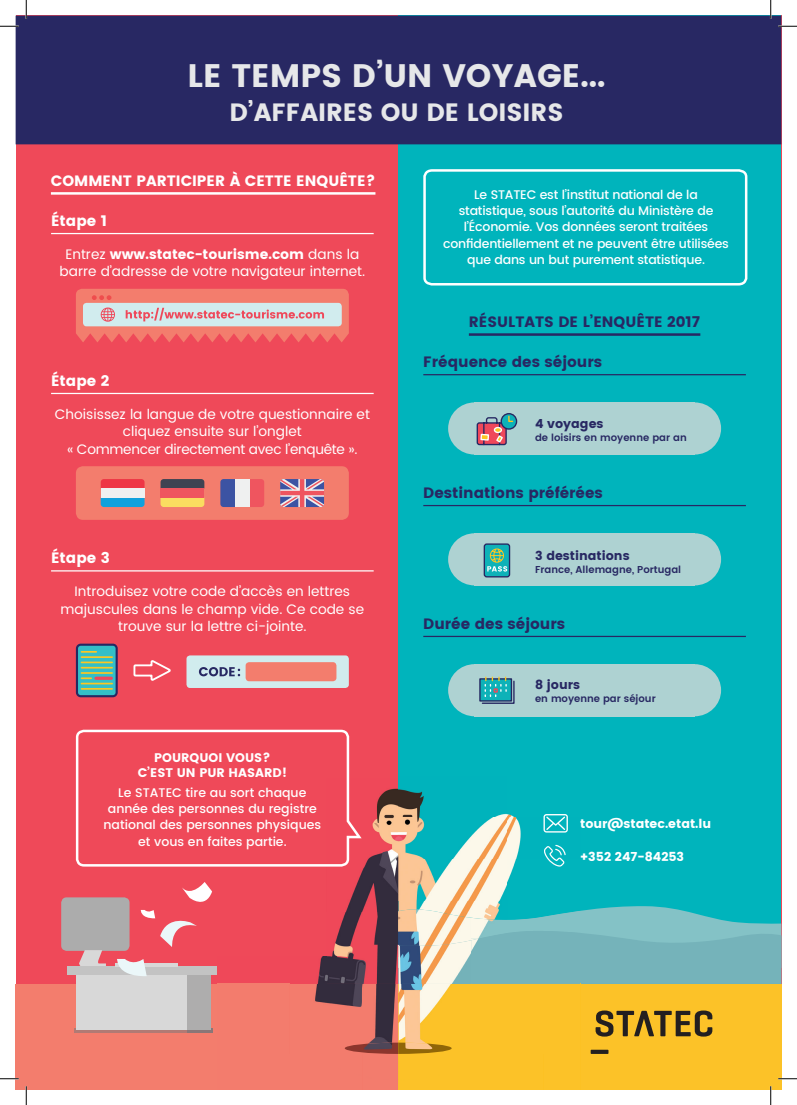
<style>
.page{position:relative;width:797px;height:1105px;background:#fff}
.page>*{position:absolute;margin:0;border:0;box-sizing:border-box;transform-origin:0 0}
.t1{font:32.5px "Poppins";color:#e6e7e9}
.t2{font:25px "Poppins";color:#e6e7e9}
.t3{font:15px "Poppins";color:#282863}
.t4{font:15px "Poppins";color:#fff}
.t5{font:13.75px/17.5px "Poppins";color:#fff;text-align:center}
.t6{font:500 12.5px/16.2px "Poppins";letter-spacing:-.015em;color:#fff;text-align:center}
.t7{font:12.5px/15px "Poppins";color:#fff;text-align:center}
.t8{font:12.5px "Poppins";color:#282863}
.t9{font:600 10px "Poppins";color:#282863}
.s1{font-style:inherit}
</style>
<div class="page">
<div style="left:16px;top:16px;width:765px;height:1073px;background:#ef4959"></div>
<div style="left:398px;top:16px;width:383px;height:1063px;background:#00b4bc"></div>
<div style="left:398px;top:984px;width:383px;height:105px;background:#fcc228"></div>
<div style="left:16px;top:16px;width:765px;height:128px;background:#282863"></div>
<div style="left:16px;top:984px;width:382px;height:105px;background:#f37d6d"></div>
<hr style="left:74px;top:1029px;width:113px;height:4px;background:#b17a74">
<hr style="left:187px;top:1029px;width:26px;height:4px;background:#8a7677">
<div style="left:61px;top:897px;width:68px;height:54px;background:#acacac;border-radius:5px"></div>
<svg style="left:78px;top:950px;width:28px;height:17px"></svg>
<div style="left:76px;top:974px;width:111px;height:56px;background:#d8d8d8"></div>
<div style="left:187px;top:974px;width:24px;height:56px;background:#aeadad"></div>
<div style="left:67px;top:967px;width:150px;height:8px;background:#c3c3c3"></div>
<svg style="left:140px;top:882px;width:72px;height:65px"></svg>
<hr style="left:115px;top:963px;width:63px;height:3px;background:#d8d8d8">
<svg style="left:115px;top:959px;width:32px;height:17px"></svg>
<img style="left:332px;top:788px;width:66px;height:168px">
<img style="left:217px;top:956px;width:109px;height:28px">
<img style="left:326px;top:956px;width:71px;height:28px">
<img style="left:398px;top:789px;width:169px;height:117px">
<img style="left:315px;top:984px;width:137px;height:65px">
<svg style="left:398px;top:906px;width:383px;height:78px;background:#7dbcbd"></svg>
<img style="left:398px;top:940px;width:73px;height:44px">
<div style="left:471px;top:931px;width:109px;height:53px;background:#75b3ba"></div>
<img style="left:345px;top:1042px;width:106px;height:12px">
<hr style="left:469px;top:333px;width:231px;height:3px;background:#282863">
<svg style="left:75px;top:729px;width:289px;height:139px"></svg>
<svg style="left:423px;top:169px;width:325px;height:117px"></svg>
<svg style="left:595px;top:1010px;width:117px;height:26px"></svg>
<hr style="left:590px;top:1050px;width:18px;height:4px;background:#231f20">
<hr style="left:51px;top:192px;width:324px;height:3px;background:#fff">
<svg style="left:543px;top:814px;width:25px;height:18px"></svg>
<svg style="left:544px;top:845px;width:21px;height:22px"></svg>
<hr style="left:51px;top:233px;width:322px;height:1px;background:#fff">
<svg style="left:77px;top:645px;width:40px;height:51px"></svg>
<div style="left:76px;top:644px;width:42px;height:53px;border:2px solid #262862;border-radius:4px"></div>
<svg style="left:81px;top:651px;width:15px;height:2px"></svg>
<hr style="left:81px;top:656px;width:31px;height:2px;background:#fcc722">
<hr style="left:81px;top:661px;width:31px;height:2px;background:#fcc722">
<hr style="left:81px;top:667px;width:31px;height:1px;background:#fcc722">
<hr style="left:81px;top:672px;width:31px;height:2px;background:#fcc722">
<svg style="left:81px;top:677px;width:10px;height:2px"></svg>
<hr style="left:96px;top:677px;width:15px;height:3px;background:#ef485b">
<hr style="left:81px;top:683px;width:31px;height:1px;background:#fcc722">
<hr style="left:81px;top:688px;width:31px;height:2px;background:#fcc722">
<svg style="left:133px;top:660px;width:38px;height:21px"></svg>
<div style="left:186px;top:655px;width:163px;height:33px;background:#d1ecee;border-radius:4px"></div>
<div style="left:245px;top:662px;width:91px;height:19px;background:#f37d6d;border-radius:4px"></div>
<svg style="left:199px;top:667px;width:41px;height:9px"></svg>
<hr style="left:51px;top:570px;width:322px;height:1px;background:#fff">
<div style="left:76px;top:466px;width:273px;height:54px;background:#f37d6d;border-radius:7px"></div>
<svg style="left:160px;top:498px;width:44px;height:9px"></svg>
<svg style="left:160px;top:479px;width:44px;height:9px"></svg>
<div style="left:160px;top:488px;width:44px;height:10px;background:#ef555f"></div>
<svg style="left:101px;top:498px;width:43px;height:9px"></svg>
<svg style="left:101px;top:479px;width:43px;height:9px"></svg>
<div style="left:101px;top:488px;width:43px;height:10px;background:#eff0f0"></div>
<svg style="left:220px;top:479px;width:15px;height:28px"></svg>
<svg style="left:249px;top:479px;width:15px;height:28px"></svg>
<div style="left:235px;top:479px;width:14px;height:28px;background:#eff0f0"></div>
<svg style="left:280px;top:479px;width:44px;height:28px"></svg>
<hr style="left:51px;top:393px;width:322px;height:1px;background:#fff">
<hr style="left:423px;top:374px;width:323px;height:1px;background:#282863">
<div style="left:474px;top:402px;width:220px;height:53px;background:#aed2d2"></div>
<div style="left:448px;top:402px;width:53px;height:53px;background:#aed2d2;border-radius:50%"></div>
<div style="left:668px;top:402px;width:53px;height:53px;background:#aed2d2;border-radius:50%"></div>
<div style="left:500px;top:413px;width:17px;height:17px;border:1px solid #262862;border-radius:50%"></div>
<svg style="left:476px;top:415px;width:38px;height:31px"></svg>
<hr style="left:423px;top:636px;width:323px;height:1px;background:#282863">
<div style="left:474px;top:664px;width:220px;height:52px;background:#aed2d2"></div>
<div style="left:448px;top:664px;width:53px;height:52px;background:#aed2d2;border-radius:50%"></div>
<div style="left:668px;top:664px;width:53px;height:52px;background:#aed2d2;border-radius:50%"></div>
<svg style="left:479px;top:678px;width:2px;height:24px"></svg>
<svg style="left:481px;top:677px;width:34px;height:27px"></svg>
<hr style="left:423px;top:505px;width:323px;height:1px;background:#282863">
<div style="left:474px;top:533px;width:220px;height:52px;background:#aed2d2"></div>
<div style="left:448px;top:533px;width:53px;height:52px;background:#aed2d2;border-radius:50%"></div>
<div style="left:668px;top:533px;width:53px;height:52px;background:#aed2d2;border-radius:50%"></div>
<div style="left:484px;top:544px;width:25px;height:33px;background:#0eb2b8;border-radius:2px"></div>
<div style="left:483px;top:543px;width:27px;height:34px;border:1px solid #262862;border-radius:2px"></div>
<svg style="left:487px;top:548px;width:20px;height:24px"></svg>
<svg style="left:76px;top:289px;width:273px;height:53px;background:#e69d98"></svg>
<svg style="left:0;top:25px;width:19px;height:2px"></svg>
<svg style="left:778px;top:25px;width:19px;height:2px"></svg>
<svg style="left:0;top:1078px;width:19px;height:1px"></svg>
<svg style="left:778px;top:1078px;width:19px;height:1px"></svg>
<svg style="left:25px;top:0;width:2px;height:19px"></svg>
<svg style="left:25px;top:1086px;width:2px;height:19px"></svg>
<svg style="left:770px;top:0;width:1px;height:19px"></svg>
<svg style="left:770px;top:1086px;width:1px;height:19px"></svg>
<h1 class="t1" style="left:187px;top:57px;width:419px">LE TEMPS D’UN VOYAGE...</h1>
<h2 class="t2" style="left:229px;top:97px;width:335px">D’AFFAIRES OU DE LOISIRS</h2>
<p class="t4" style="left:51px;top:172px;width:326px">COMMENT PARTICIPER À CETTE ENQUÊTE?</p>
<p class="t4" style="left:51px;top:212px;width:58px">Étape 1</p>
<p class="t5" style="left:60px;top:246px;width:307px">Entrez <span class="s1">www.statec-tourisme.com</span> dans la barre d’adresse de votre navigateur internet.</p>
<p class="t4" style="left:51px;top:372px;width:60px">Étape 2</p>
<p class="t5" style="left:55px;top:406px;width:316px">Choisissez la langue de votre questionnaire et cliquez ensuite sur l’onglet<br>« Commencer directement avec l’enquête ».</p>
<p class="t4" style="left:51px;top:549px;width:60px">Étape 3</p>
<p class="t5" style="left:61px;top:583px;width:305px">Introduisez votre code d’accès en lettres majuscules dans le champ vide. Ce code se trouve sur la lettre ci-jointe.</p>
<p class="t7" style="left:138px;top:750px;width:151px">POURQUOI VOUS?<br>C’EST UN PUR HASARD!</p>
<p class="t6" style="left:103px;top:785px;width:219px">Le STATEC tire au sort chaque année des personnes du registre national des personnes physiques et vous en faites partie.</p>
<p class="t6" style="left:443px;top:187px;width:287px">Le STATEC est l’institut national de la statistique, sous l’autorité du Ministère de l’Économie. Vos données seront traitées confidentiellement et ne peuvent être utilisées que dans un but purement statistique.</p>
<p class="t3" style="left:469px;top:313px;width:233px">RÉSULTATS DE L’ENQUÊTE 2017</p>
<p class="t3" style="left:423px;top:353px;width:180px">Fréquence des séjours</p>
<p class="t8" style="left:535px;top:416px;width:70px">4 voyages</p>
<p class="t9" style="left:535px;top:429px;width:153px">de loisirs en moyenne par an</p>
<p class="t3" style="left:423px;top:484px;width:181px">Destinations préférées</p>
<p class="t8" style="left:535px;top:548px;width:96px">3 destinations</p>
<p class="t9" style="left:535px;top:561px;width:148px">France, Allemagne, Portugal</p>
<p class="t3" style="left:423px;top:615px;width:143px">Durée des séjours</p>
<p class="t8" style="left:535px;top:678px;width:47px">8 jours</p>
<p class="t9" style="left:535px;top:691px;width:122px">en moyenne par séjour</p>
<p class="t7" style="left:580px;top:816px;width:132px">tour@statec.etat.lu</p>
<p class="t7" style="left:580px;top:849px;width:105px">+352 247-84253</p>
</div>
